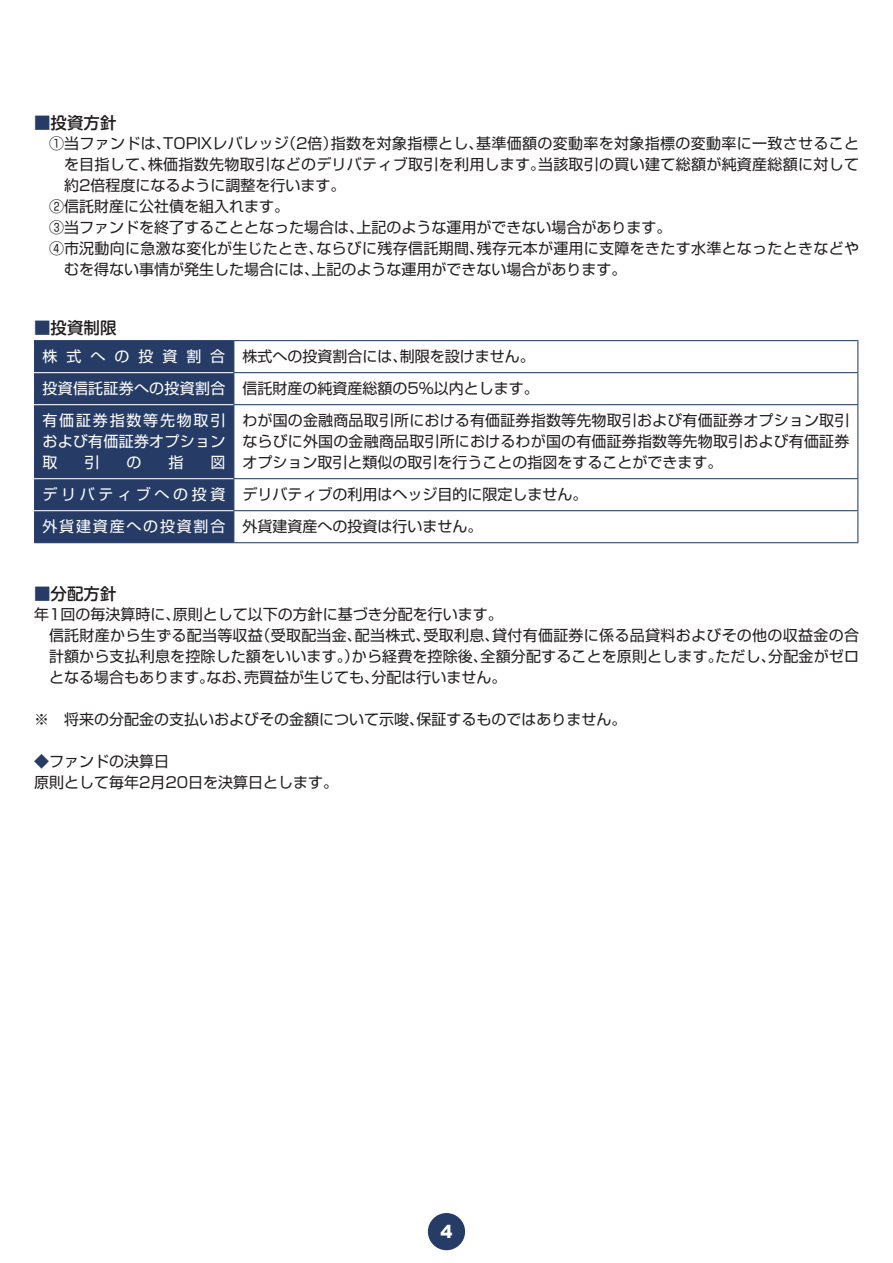
<style>
.page{position:relative;width:893px;height:1263px;background:#fff}
.page>*{position:absolute;margin:0;border:0;box-sizing:border-box;transform-origin:0 0}
.t1{font:900 18px "Arial";color:#fff}
.t2{font:500 16.5px "Shin M Go Pro";color:#231f20}
.t3{font:15px/21px "Shin Go Pro";color:#231f20}
.t4{font:15px "Shin Go Pro";letter-spacing:.02em;color:#231f20}
.t5{font:15px/21px "Shin Go Pro";letter-spacing:.015em;color:#fff}
.s1{color:#263c67}
.s2{color:#fff}
</style>
<div class="page">
<div style="left:428px;top:1213px;width:37px;height:37px;background:#263c67;border-radius:50%"></div>
<div style="left:34px;top:341px;width:199px;height:201px;background:#263c67"></div>
<hr style="left:34px;top:340px;width:200px;height:1px;background:#263c67">
<hr style="left:234px;top:340px;width:624px;height:1px;background:#263c67">
<hr style="left:233px;top:341px;width:1px;height:31px;background:#263c67">
<hr style="left:857px;top:341px;width:1px;height:31px;background:#263c67">
<hr style="left:233px;top:372px;width:625px;height:1px;background:#263c67">
<hr style="left:233px;top:373px;width:1px;height:31px;background:#263c67">
<hr style="left:857px;top:373px;width:1px;height:31px;background:#263c67">
<hr style="left:233px;top:404px;width:625px;height:1px;background:#263c67">
<hr style="left:233px;top:405px;width:1px;height:73px;background:#263c67">
<hr style="left:857px;top:405px;width:1px;height:73px;background:#263c67">
<hr style="left:233px;top:478px;width:625px;height:1px;background:#263c67">
<hr style="left:233px;top:479px;width:1px;height:31px;background:#263c67">
<hr style="left:857px;top:479px;width:1px;height:31px;background:#263c67">
<hr style="left:233px;top:510px;width:625px;height:1px;background:#263c67">
<hr style="left:233px;top:511px;width:1px;height:31px;background:#263c67">
<hr style="left:857px;top:511px;width:1px;height:31px;background:#263c67">
<hr style="left:34px;top:542px;width:200px;height:1px;background:#263c67">
<hr style="left:234px;top:542px;width:624px;height:1px;background:#263c67">
<hr style="left:34px;top:372px;width:199px;height:1px;background:#fff">
<hr style="left:34px;top:404px;width:199px;height:1px;background:#fff">
<hr style="left:34px;top:478px;width:199px;height:1px;background:#fff">
<hr style="left:34px;top:510px;width:199px;height:1px;background:#fff">
<p class="t2" style="left:34px;top:110px;width:84px"><span class="s1">■</span>投資方針</p>
<p class="t4" style="left:49px;top:131px;width:812px">①当ファンドは、TOPIXレバレッジ（2倍）指数を対象指標とし、基準価額の変動率を対象指標の変動率に一致させること</p>
<p class="t4" style="left:64px;top:152px;width:796px">を目指して、株価指数先物取引などのデリバティブ取引を利用します。当該取引の買い建て総額が純資産総額に対して</p>
<p class="t3" style="left:64px;top:173px;width:283px">約2倍程度になるように調整を行います。</p>
<p class="t3" style="left:49px;top:194px;width:241px">②信託財産に公社債を組入れます。</p>
<p class="t3" style="left:49px;top:215px;width:624px">③当ファンドを終了することとなった場合は、上記のような運用ができない場合があります。</p>
<p class="t4" style="left:49px;top:236px;width:811px">④市況動向に急激な変化が生じたとき、ならびに残存信託期間、残存元本が運用に支障をきたす水準となったときなどや</p>
<p class="t3" style="left:64px;top:257px;width:564px">むを得ない事情が発生した場合には、上記のような運用ができない場合があります。</p>
<p class="t2" style="left:34px;top:314px;width:84px"><span class="s1">■</span>投資制限</p>
<p class="t3" style="left:43px;top:339px;width:498px;line-height:32px"><span class="s2">株式への投資割合</span> 株式への投資割合には、制限を設けません。<span class="s2">投資信託証券への投資割合</span> 信託財産の純資産総額の5％以内とします。<span class="s2">有価証券指数等先物取引</span></p>
<p class="t5" style="left:43px;top:429px;width:184px">および有価証券オプション取</p>
<p class="t3" style="left:242px;top:408px;width:609px;text-align:justify">わが国の金融商品取引所における有価証券指数等先物取引および有価証券オプション取引ならびに外国の金融商品取引所におけるわが国の有価証券指数等先物取引および有価証券オプション取引と類似の取引を行うことの指図をすることができます。</p>
<p class="t3" style="left:43px;top:477px;width:546px;line-height:32px"><span class="s2">デリバティブへの投資</span> デリバティブの利用はヘッジ目的に限定しません。<span class="s2">外貨建資産への投資割合</span> 外貨建資産への投資は行いません。</p>
<p class="t5" style="left:84px;top:450px;width:16px">引</p>
<p class="t5" style="left:126px;top:450px;width:16px">の</p>
<p class="t5" style="left:168px;top:450px;width:16px">指</p>
<p class="t5" style="left:210px;top:450px;width:16px">図</p>
<p class="t2" style="left:34px;top:581px;width:84px"><span class="s1">■</span>分配方針</p>
<p class="t3" style="left:49px;top:602px;width:811px;text-indent:-15px">年1回の毎決算時に、原則として以下の方針に基づき分配を行います。<br>信託財産から生ずる配当等収益（受取配当金、配当株式、受取利息、貸付有価証券に係る品貸料およびその他の収益金の合計額から支払利息を控除した額をいいます。）から経費を控除後、全額分配することを原則とします。ただし、分配金がゼロとなる場合もあります。なお、売買益が生じても、分配は行いません。</p>
<p class="t3" style="left:34px;top:707px;width:594px">※　将来の分配金の支払いおよびその金額について示唆、保証するものではありません。</p>
<p class="t3" style="left:34px;top:749px;width:306px"><span class="s1">◆</span>ファンドの決算日<br>原則として毎年2月20日を決算日とします。</p>
<p class="t1" style="left:440px;top:1218px;width:14px">4</p>
</div>
